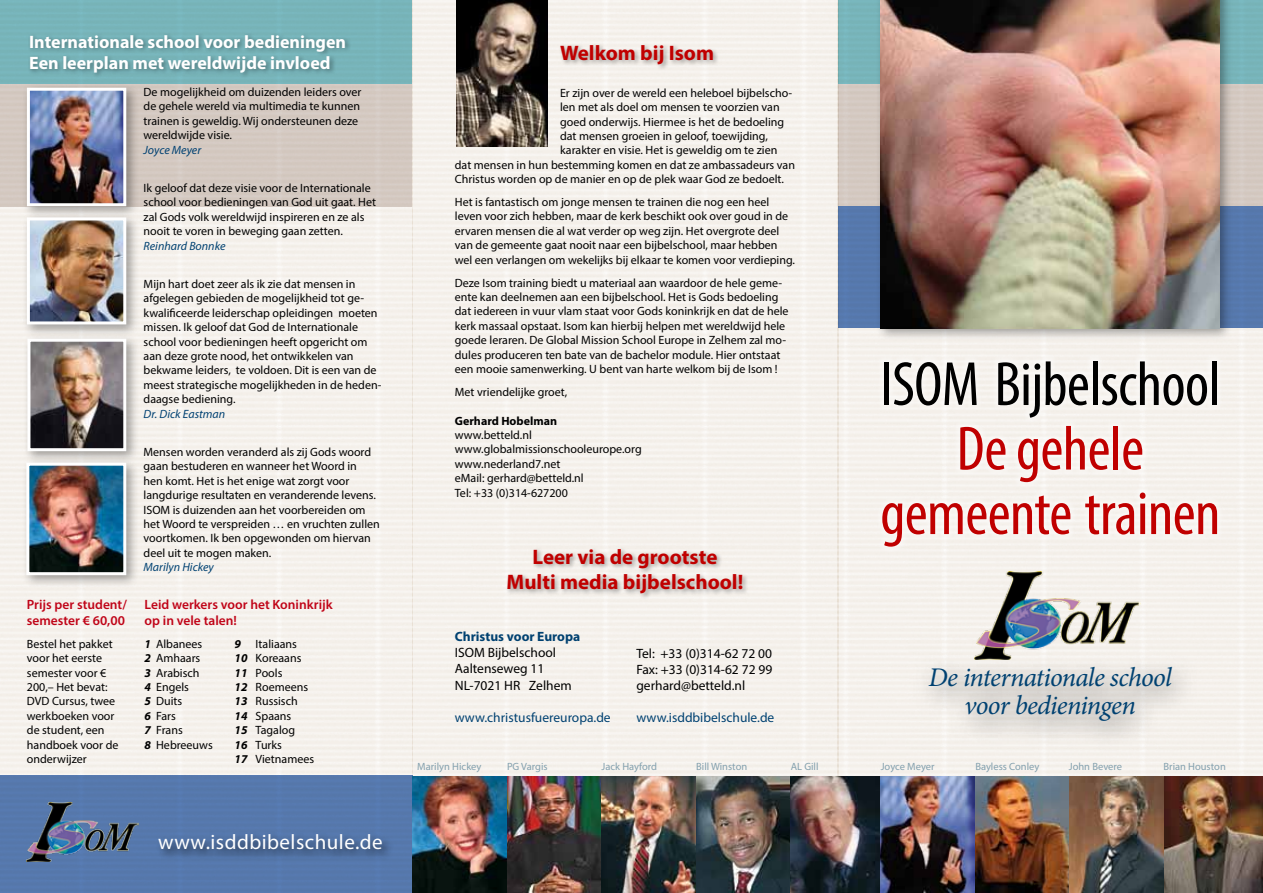
<style>
.page{position:relative;width:1263px;height:893px;background:#fff}
.page>*{position:absolute;margin:0;border:0;box-sizing:border-box;transform-origin:0 0}
.t1{font:condensed 63px/64.5px "Myriad Pro";letter-spacing:-.01em;color:#c00000;text-align:center}
.t2{font:condensed 63px "Myriad Pro";letter-spacing:-.01em;color:#000}
.t3{font:italic 27px/28.5px "Minion Pro";letter-spacing:-.025em;color:#004171;text-align:center}
.t4{font:700 21px/25.2px "Myriad Pro";color:#c00000;text-align:center}
.t5{font:21px "Myriad Pro";letter-spacing:.025em;color:#fff}
.t6{font:700 18px/21.6px "Myriad Pro";color:#fff}
.t7{font:13.5px/16.2px "Myriad Pro";color:#000}
.t8{font:600 13.5px/16.2px "Myriad Pro";color:#c00418}
.t9{font:13.5px "Myriad Pro";color:#004171}
.t10{font:700 13.5px "Myriad Pro";color:#004171}
.t11{font:12px/14.4px "Myriad Pro";color:#000}
.t12{font:italic 12px "Myriad Pro";color:#004172}
.t13{font:700 12px "Myriad Pro";color:#000}
.t14{font:italic 12px "Myriad Pro";color:#004171}
.t15{font:10.5px "Myriad Pro";color:#83a0ae}
.s1{font-weight:700;font-style:italic}
</style>
<div class="page">
<img style="left:0;top:0;width:1263px;height:893px">
<div style="left:22px;top:83px;width:117px;height:137px;background:#000;opacity:.35"></div>
<img style="left:31px;top:92px;width:91px;height:110px">
<div style="left:27px;top:88px;width:99px;height:118px;border:3px solid #fff"></div>
<div style="left:23px;top:334px;width:116px;height:131px;background:#000;opacity:.35"></div>
<img style="left:31px;top:343px;width:91px;height:104px">
<div style="left:27px;top:339px;width:99px;height:112px;border:3px solid #fff"></div>
<div style="left:22px;top:213px;width:117px;height:125px;background:#000;opacity:.35"></div>
<img style="left:31px;top:221px;width:91px;height:99px">
<div style="left:27px;top:217px;width:99px;height:107px;border:3px solid #fff"></div>
<div style="left:22px;top:458px;width:118px;height:131px;background:#000;opacity:.35"></div>
<img style="left:30px;top:467px;width:92px;height:104px">
<div style="left:26px;top:463px;width:100px;height:112px;border:3px solid #fff"></div>
<div style="left:876px;top:0;width:357px;height:342px;background:#000;opacity:.35"></div>
<img style="left:881px;top:0;width:338px;height:328px">
<div style="left:913px;top:654px;width:285px;height:97px;background:#000;opacity:.65"></div>
<div style="left:28px;top:33px;width:323px;height:47px;background:#000;opacity:.35"></div>
<div style="left:505px;top:547px;width:244px;height:53px;background:#000;opacity:.35"></div>
<div style="left:558px;top:43px;width:161px;height:28px;background:#000;opacity:.35"></div>
<div style="left:155px;top:831px;width:239px;height:30px;background:#000;opacity:.65"></div>
<div style="left:877px;top:355px;width:346px;height:198px;background:#f7f4f0"></div>
<img style="left:412px;top:776px;width:95px;height:117px">
<img style="left:507px;top:776px;width:95px;height:117px">
<img style="left:602px;top:776px;width:94px;height:117px">
<img style="left:696px;top:776px;width:95px;height:117px">
<img style="left:791px;top:776px;width:90px;height:117px">
<img style="left:881px;top:776px;width:94px;height:117px">
<img style="left:975px;top:776px;width:95px;height:117px">
<img style="left:1070px;top:776px;width:94px;height:117px">
<img style="left:1164px;top:776px;width:99px;height:117px">
<img style="left:974px;top:572px;width:166px;height:88px">
<img style="left:26px;top:802px;width:113px;height:60px">
<img style="left:456px;top:0;width:91px;height:147px">
<h3 class="t6" style="left:29px;top:30px;width:319px">Internationale school voor bedieningen<br>Een leerplan met wereldwijde invloed</h3>
<p class="t8" style="left:27px;top:596px;width:101px">Prijs per student/ semester € 60,00</p>
<p class="t11" style="left:27px;top:636px;width:93px">Bestel het pakket voor het eerste semester voor €<br>200,– Het bevat:<br>DVD Cursus, twee werkboeken voor de student, een handboek voor de onderwijzer</p>
<p class="t11" style="left:144px;top:85px;width:219px">De mogelijkheid om duizenden leiders over de gehele wereld via multimedia te kunnen trainen is geweldig. Wij ondersteunen deze wereldwijde visie.</p>
<p class="t12" style="left:144px;top:142px;width:59px">Joyce Meyer</p>
<p class="t11" style="left:144px;top:181px;width:234px">Ik geloof dat deze visie voor de Internationale school voor bedieningen van God uit gaat. Het zal Gods volk wereldwijd inspireren en ze als nooit te voren in beweging gaan zetten.</p>
<p class="t14" style="left:144px;top:238px;width:83px">Reinhard Bonnke</p>
<p class="t11" style="left:144px;top:277px;width:239px">Mijn hart doet zeer als ik zie dat mensen in afgelegen gebieden de mogelijkheid tot ge&shy;kwalificeerde leiderschap opleidingen moeten missen. Ik geloof dat God de Internationale school voor bedieningen heeft opgericht om aan deze grote nood, het ontwikkelen van bekwame leiders, te voldoen. Dit is een van de meest strategische mogelijkheden in de heden&shy;daagse bediening.</p>
<p class="t12" style="left:144px;top:406px;width:83px">Dr. Dick Eastman</p>
<p class="t11" style="left:144px;top:445px;width:238px">Mensen worden veranderd als zij Gods woord gaan bestuderen en wanneer het Woord in<br>hen komt. Het is het enige wat zorgt voor langdurige resultaten en veranderende levens.<br>ISOM is duizenden aan het voorbereiden om het Woord te verspreiden … en vruchten zullen voortkomen. Ik ben opgewonden om hiervan deel uit te mogen maken.</p>
<p class="t12" style="left:144px;top:560px;width:72px">Marilyn Hickey</p>
<p class="t8" style="left:145px;top:596px;width:190px">Leid werkers voor het Koninkrijk op in vele talen!</p>
<p class="t11" style="left:145px;top:636px;width:59px"><span class="s1">1</span> Albanees</p>
<p class="t11" style="left:235px;top:636px;width:64px"><span class="s1">9</span> Italiaans</p>
<p class="t11" style="left:145px;top:651px;width:57px"><span class="s1">2</span> Amhaars</p>
<p class="t11" style="left:235px;top:651px;width:68px"><span class="s1">10</span> Koreaans</p>
<p class="t11" style="left:145px;top:665px;width:56px"><span class="s1">3</span> Arabisch</p>
<p class="t11" style="left:235px;top:665px;width:49px"><span class="s1">11</span> Pools</p>
<p class="t11" style="left:145px;top:679px;width:46px"><span class="s1">4</span> Engels</p>
<p class="t11" style="left:235px;top:679px;width:75px"><span class="s1">12</span> Roemeens</p>
<p class="t11" style="left:145px;top:694px;width:39px"><span class="s1">5</span> Duits</p>
<p class="t11" style="left:235px;top:694px;width:65px"><span class="s1">13</span> Russisch</p>
<p class="t11" style="left:145px;top:708px;width:33px"><span class="s1">6</span> Fars</p>
<p class="t11" style="left:235px;top:708px;width:58px"><span class="s1">14</span> Spaans</p>
<p class="t11" style="left:145px;top:723px;width:40px"><span class="s1">7</span> Frans</p>
<p class="t11" style="left:235px;top:723px;width:62px"><span class="s1">15</span> Tagalog</p>
<p class="t11" style="left:145px;top:737px;width:70px"><span class="s1">8</span> Hebreeuws</p>
<p class="t11" style="left:235px;top:737px;width:81px"><span class="s1">16</span> Turks<br><span class="s1">17</span> Vietnamees</p>
<h3 class="t5" style="left:158px;top:829px;width:226px">www.isddbibelschule.de</h3>
<h3 class="t4" style="left:560px;top:40px;width:156px">Welkom bij Isom</h3>
<p class="t11" style="left:560px;top:85px;width:234px">Er zijn over de wereld een heleboel bijbelscho-</p>
<p class="t11" style="left:560px;top:100px;width:221px">len met als doel om mensen te voorzien van</p>
<p class="t11" style="left:560px;top:114px;width:226px">goed onderwijs. Hiermee is het de bedoeling</p>
<p class="t11" style="left:560px;top:128px;width:209px">dat mensen groeien in geloof, toewijding,</p>
<p class="t11" style="left:560px;top:143px;width:219px">karakter en visie. Het is geweldig om te zien</p>
<p class="t11" style="left:455px;top:157px;width:342px">dat mensen in hun bestemming komen en dat ze ambassadeurs van</p>
<p class="t11" style="left:455px;top:172px;width:331px">Christus worden op de manier en op de plek waar God ze bedoelt.</p>
<p class="t11" style="left:455px;top:195px;width:342px">Het is fantastisch om jonge mensen te trainen die nog een heel leven voor zich hebben, maar de kerk beschikt ook over goud in de ervaren mensen die al wat verder op weg zijn. Het overgrote deel van de gemeente gaat nooit naar een bijbelschool, maar hebben wel een verlangen om wekelijks bij elkaar te komen voor verdieping.</p>
<p class="t11" style="left:455px;top:275px;width:335px">Deze Isom training biedt u materiaal aan waardoor de hele geme&shy;ente kan deelnemen aan een bijbelschool. Het is Gods bedoeling dat iedereen in vuur vlam staat voor Gods koninkrijk en dat de hele kerk massaal opstaat. Isom kan hierbij helpen met wereldwijd hele goede leraren. De Global Mission School Europe in Zelhem zal mo&shy;dules produceren ten bate van de bachelor module. Hier ontstaat een mooie samenwerking. U bent van harte welkom bij de Isom !</p>
<p class="t11" style="left:455px;top:384px;width:114px">Met vriendelijke groet,</p>
<p class="t13" style="left:455px;top:413px;width:104px">Gerhard Hobelman</p>
<p class="t11" style="left:455px;top:428px;width:188px">www.betteld.nl www.globalmissionschooleurope.org www.nederland7.net<br>eMail: gerhard@betteld.nl<br>Tel: +33 (0)314-627200</p>
<h3 class="t4" style="left:507px;top:544px;width:238px">Leer via de grootste<br>Multi media bijbelschool!</h3>
<p class="t10" style="left:455px;top:628px;width:127px">Christus voor Europa</p>
<p class="t7" style="left:455px;top:644px;width:118px">ISOM Bijbelschool<br>Aaltenseweg 11<br>NL-7021 HR Zelhem</p>
<p class="t9" style="left:455px;top:709px;width:157px">www.christusfuereuropa.de</p>
<p class="t9" style="left:636px;top:709px;width:139px">www.isddbibelschule.de</p>
<p class="t7" style="left:636px;top:645px;width:137px;text-align:justify">Tel: +33 (0)314-62 72 00<br>Fax: +33 (0)314-62 72 99 gerhard@betteld.nl</p>
<h1 class="t2" style="left:880px;top:346px;width:342px">ISOM Bijbelschool</h1>
<h1 class="t1" style="left:880px;top:416px;width:342px">De gehele gemeente trainen</h1>
<h2 class="t3" style="left:928px;top:663px;width:245px">De internationale school voor bedieningen</h2>
<p class="t15" style="left:417px;top:760px;width:66px">Marilyn Hickey</p>
<p class="t15" style="left:507px;top:760px;width:42px">PG Vargis</p>
<p class="t15" style="left:602px;top:760px;width:57px">Jack Hayford</p>
<p class="t15" style="left:696px;top:760px;width:53px">Bill Winston</p>
<p class="t15" style="left:791px;top:760px;width:29px">AL Gill</p>
<p class="t15" style="left:881px;top:760px;width:55px">Joyce Meyer</p>
<p class="t15" style="left:975px;top:760px;width:66px">Bayless Conley</p>
<p class="t15" style="left:1069px;top:760px;width:55px">John Bevere</p>
<p class="t15" style="left:1163px;top:760px;width:64px">Brian Houston</p>
</div>
